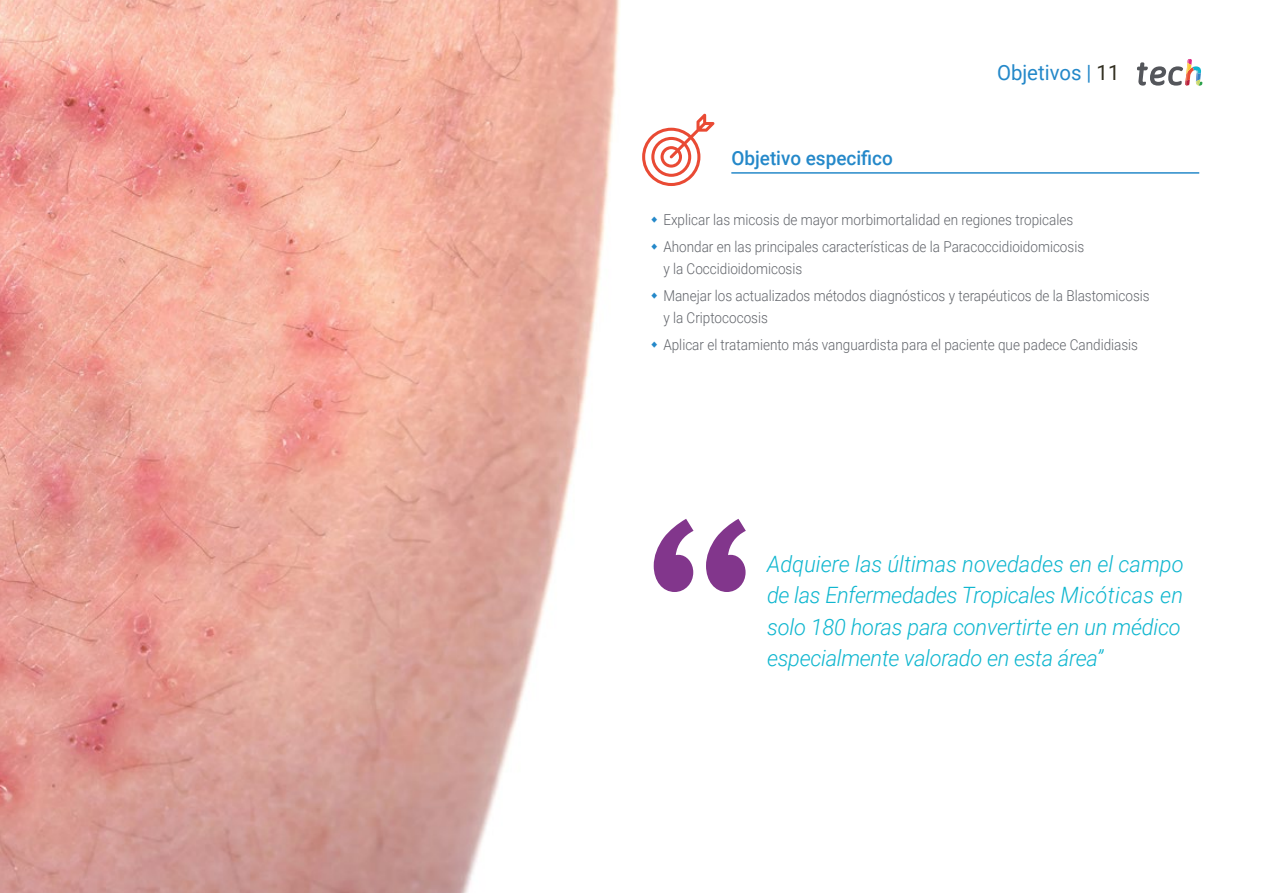
<style>
.page{position:relative;width:1263px;height:893px;background:#fff}
.page>*{position:absolute;margin:0;border:0;box-sizing:border-box;transform-origin:0 0}
.t1{font:italic 300 22.5px/31.5px "Roboto";letter-spacing:-.01em;color:#0fb6cf}
.t2{font:21px "Roboto";color:#2488c9}
.t3{font:500 19.5px "Roboto";color:#2488c9}
.t4{font:300 15px/26.7px "Roboto";color:#61646a;scale:.9 1}
.s1{color:#312e20}
</style>
<div class="page">
<img style="left:0;top:0;width:620px;height:893px">
<svg style="left:1137px;top:59px;width:65px;height:27px"></svg>
<svg style="left:654px;top:519px;width:92px;height:73px"></svg>
<svg style="left:642px;top:114px;width:72px;height:72px"></svg>
<hr style="left:731px;top:173px;width:468px;height:1px;background:#2488c9">
<h3 class="t3" style="left:731px;top:144px;width:163px">Objetivo especifico</h3>
<h2 class="t2" style="left:997px;top:57px;width:124px">Objetivos | <span class="s1">11</span></h2>
<p class="t4" style="left:663px;top:206px;width:469px">Explicar las micosis de mayor morbimortalidad en regiones tropicales<br>Ahondar en las principales características de la Paracoccidioidomicosis</p>
<p class="t4" style="left:663px;top:255px;width:542px">y la Coccidioidomicosis<br>Manejar los actualizados métodos diagnósticos y terapéuticos de la Blastomicosis</p>
<p class="t4" style="left:663px;top:304px;width:529px">y la Criptococosis<br>Aplicar el tratamiento más vanguardista para el paciente que padece Candidiasis</p>
<h1 class="t1" style="left:767px;top:547px;width:418px">Adquiere las últimas novedades en el campo de las Enfermedades Tropicales Micóticas en solo 180 horas para convertirte en un médico especialmente valorado en esta área”</h1>
</div>
